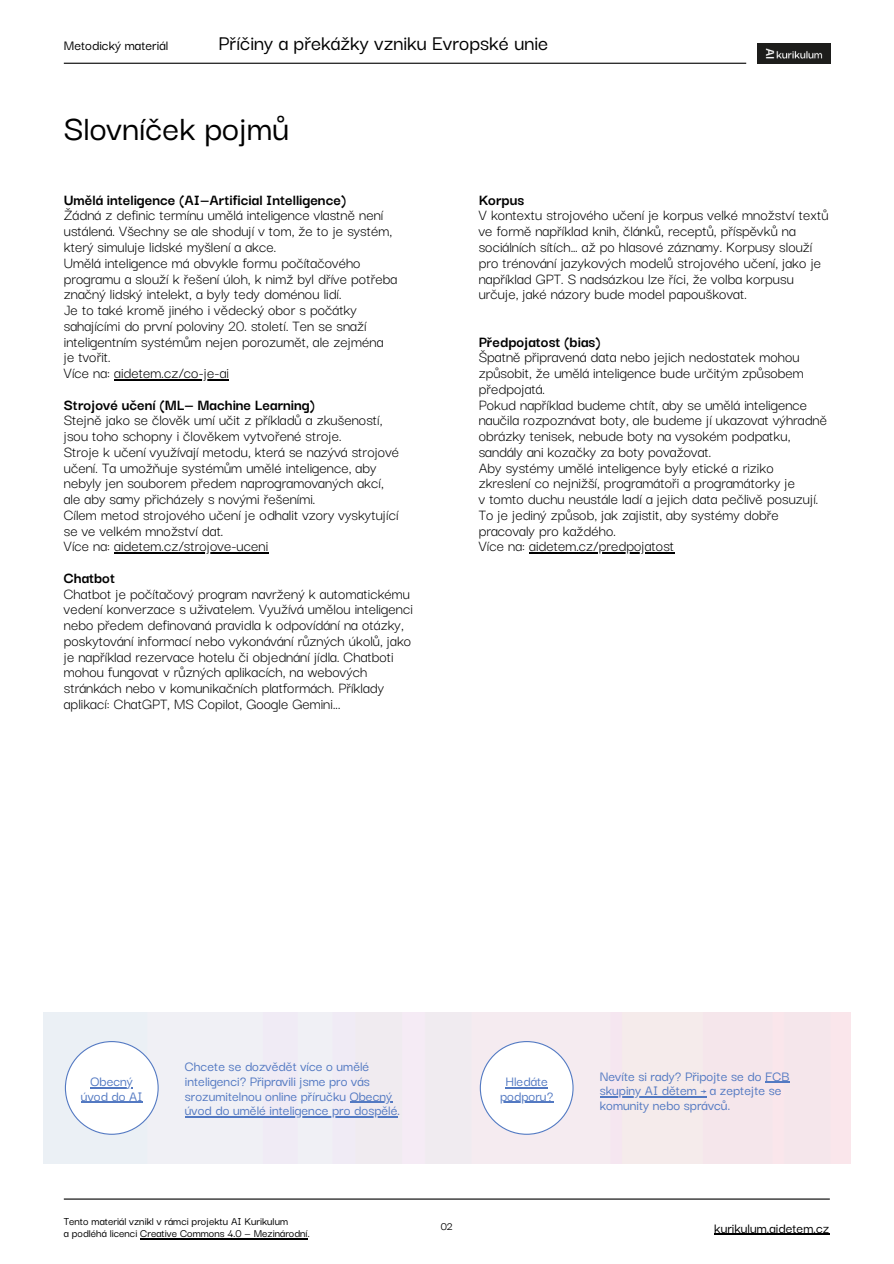
<style>
.page{position:relative;width:894px;height:1264px;background:#fff}
.page>*{position:absolute;margin:0;border:0;box-sizing:border-box;transform-origin:0 0}
.t1{font:500 37.5px "Darker Grotesque";color:#000}
.t2{font:500 22.5px "Darker Grotesque";color:#000}
.t3{font:16.5px/15.8px "Darker Grotesque";color:#000}
.t4{font:500 15px/14.7px "Darker Grotesque";color:#5379c2}
.t5{font:500 15px "Darker Grotesque";color:#000}
.t6{font:500 12px "Darker Grotesque";color:#000}
.s1{font-weight:700}
</style>
<div class="page">
<hr style="left:64px;top:63px;width:682px;height:1px;background:#000">
<img style="left:757px;top:43px;width:72px;height:21px">
<hr style="left:64px;top:1198px;width:765px;height:1px;background:#000">
<hr style="left:140px;top:1238px;width:167px;height:1px;background:#000">
<hr style="left:114px;top:379px;width:115px;height:1px;background:#000">
<hr style="left:114px;top:552px;width:154px;height:1px;background:#000">
<hr style="left:529px;top:552px;width:145px;height:1px;background:#000">
<hr style="left:714px;top:1233px;width:115px;height:1px;background:#000">
<div style="left:44px;top:1012px;width:805px;height:151px;background:#f0ebf0"></div>
<svg style="left:479px;top:1041px;width:94px;height:93px"></svg>
<hr style="left:505px;top:1087px;width:43px;height:1px;background:#5379c2">
<hr style="left:500px;top:1101px;width:53px;height:1px;background:#5379c2">
<svg style="left:65px;top:1041px;width:93px;height:93px"></svg>
<hr style="left:90px;top:1087px;width:43px;height:1px;background:#5379c2">
<hr style="left:81px;top:1101px;width:61px;height:1px;background:#5379c2">
<svg style="left:765px;top:1081px;width:24px;height:1px"></svg>
<hr style="left:599px;top:1096px;width:107px;height:1px;background:#5379c2">
<hr style="left:349px;top:1101px;width:43px;height:1px;background:#5379c2">
<hr style="left:185px;top:1116px;width:212px;height:1px;background:#5379c2">
<h3 class="t5" style="left:64px;top:34px;width:106px">Metodický materiál</h3>
<h2 class="t2" style="left:218px;top:26px;width:331px">Příčiny a překážky vzniku Evropské unie</h2>
<p class="t1" style="left:64px;top:101px;width:227px">Slovníček pojmů</p>
<h4 class="t3" style="left:64px;top:190px;width:335px"><span class="s1">Umělá inteligence (AI—Artificial Intelligence)<br></span>Žádná z definic termínu umělá inteligence vlastně není ustálená. Všechny se ale shodují v tom, že to je systém, který simuluje lidské myšlení a akce.<br>Umělá inteligence má obvykle formu počítačového programu a slouží k řešení úloh, k nimž byl dříve potřeba značný lidský intelekt, a byly tedy doménou lidí.<br>Je to také kromě jiného i vědecký obor s počátky sahajícími do první poloviny 20. století. Ten se snaží inteligentním systémům nejen porozumět, ale zejména je tvořit.<br>Více na: aidetem.cz/co-je-ai</h4>
<h4 class="t3" style="left:64px;top:395px;width:337px"><span class="s1">Strojové učení (ML— Machine Learning)<br></span>Stejně jako se člověk umí učit z příkladů a zkušeností, jsou toho schopny i člověkem vytvořené stroje.<br>Stroje k učení využívají metodu, která se nazývá strojové učení. Ta umožňuje systémům umělé inteligence, aby nebyly jen souborem předem naprogramovaných akcí, ale aby samy přicházely s novými řešeními.<br>Cílem metod strojového učení je odhalit vzory vyskytující se ve velkém množství dat.<br>Více na: aidetem.cz/strojove-uceni</h4>
<h4 class="t3" style="left:64px;top:568px;width:350px"><span class="s1">Chatbot<br></span>Chatbot je počítačový program navržený k automatickému vedení konverzace s uživatelem. Využívá umělou inteligenci nebo předem definovaná pravidla k odpovídání na otázky, poskytování informací nebo vykonávání různých úkolů, jako je například rezervace hotelu či objednání jídla. Chatboti mohou fungovat v různých aplikacích, na webových stránkách nebo v komunikačních platformách. Příklady aplikací: ChatGPT, MS Copilot, Google Gemini...</h4>
<h4 class="t3" style="left:478px;top:190px;width:351px"><span class="s1">Korpus<br></span>V kontextu strojového učení je korpus velké množství textů ve formě například knih, článků, receptů, příspěvků na sociálních sítích… až po hlasové záznamy. Korpusy slouží pro trénování jazykových modelů strojového učení, jako je například GPT. S nadsázkou lze říci, že volba korpusu určuje, jaké názory bude model papouškovat.</h4>
<p class="t3" style="left:478px;top:332px;width:350px"><span class="s1">Předpojatost (bias)<br></span>Špatně připravená data nebo jejich nedostatek mohou způsobit, že umělá inteligence bude určitým způsobem předpojatá.<br>Pokud například budeme chtít, aby se umělá inteligence naučila rozpoznávat boty, ale budeme jí ukazovat výhradně obrázky tenisek, nebude boty na vysokém podpatku, sandály ani kozačky za boty považovat.<br>Aby systémy umělé inteligence byly etické a riziko zkreslení co nejnižší, programátoři a programátorky je<br>v tomto duchu neustále ladí a jejich data pečlivě posuzují.<br>To je jediný způsob, jak zajistit, aby systémy dobře pracovaly pro každého.<br>Více na: aidetem.cz/predpojatost</p>
<p class="t4" style="left:185px;top:1058px;width:209px">Chcete se dozvědět více o umělé inteligenci? Připravili jsme pro vás srozumitelnou online příručku Obecný</p>
<p class="t4" style="left:185px;top:1102px;width:217px">úvod do umělé inteligence pro dospělé.</p>
<p class="t4" style="left:81px;top:1072px;width:63px;text-align:center">Obecný úvod do AI</p>
<p class="t4" style="left:599px;top:1067px;width:191px">Nevíte si rady? Připojte se do FCB</p>
<h3 class="t4" style="left:505px;top:1072px;width:44px">Hledáte</h3>
<h3 class="t4" style="left:500px;top:1087px;width:54px">podporu?</h3>
<p class="t4" style="left:599px;top:1082px;width:183px">skupiny AI dětem → a zeptejte se komunity nebo správců.</p>
<p class="t6" style="left:64px;top:1212px;width:226px">Tento materiál vznikl v rámci projektu AI Kurikulum</p>
<h1 class="t6" style="left:64px;top:1224px;width:247px">a podléhá licenci Creative Commons 4.0 — Mezinárodní.</h1>
<h4 class="t6" style="left:440px;top:1217px;width:14px">02</h4>
<h3 class="t5" style="left:714px;top:1216px;width:116px">kurikulum.aidetem.cz</h3>
</div>
